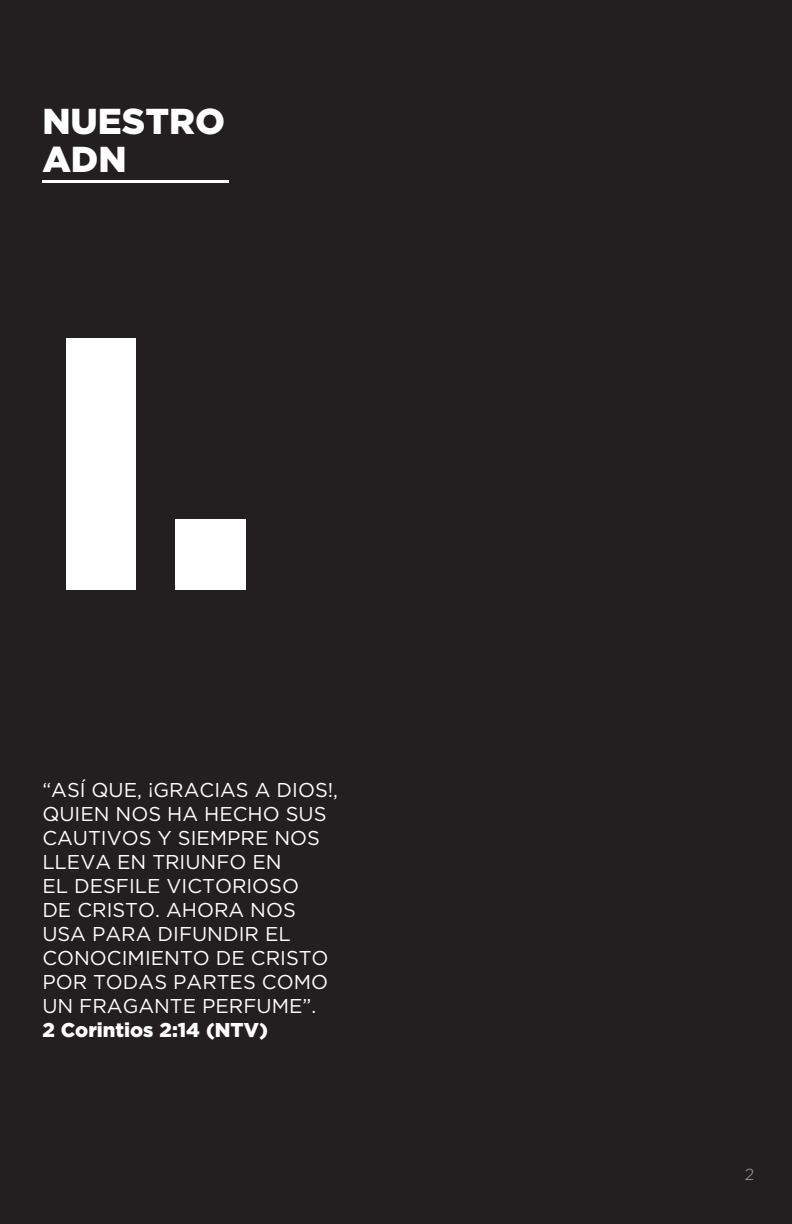
<style>
.page{position:relative;width:792px;height:1224px;background:#231f20}
.page>*{position:absolute;margin:0;border:0;box-sizing:border-box;transform-origin:0 0}
.header_Title{font:900 360px "Gotham";color:#fff}
.header_Title-2{font:900 36px "Gotham";color:#fff}
.Verses{font:20px/24px "Gotham";color:#fff}
.Verses-2{font:900 20px "Gotham";color:#fff}
.t1{font:300 16px "Gotham";color:#a7a5a6}
</style>
<div class="page">
<hr style="left:42px;top:180px;width:186px;height:3px;background:#fff">
<p class="header_Title-2" style="left:42px;top:96px;width:184px">NUESTRO</p>
<p class="header_Title-2" style="left:42px;top:134px;width:86px">ADN</p>
<p class="header_Title" style="left:42px;top:214px;width:221px">I.</p>
<p class="Verses" style="left:42px;top:778px;width:297px">“ASÍ QUE, ¡GRACIAS A DIOS!,<br>QUIEN NOS HA HECHO SUS<br>CAUTIVOS Y SIEMPRE NOS<br>LLEVA EN TRIUNFO EN<br>EL DESFILE VICTORIOSO<br>DE CRISTO. AHORA NOS<br>USA PARA DIFUNDIR EL<br>CONOCIMIENTO DE CRISTO<br>POR TODAS PARTES COMO<br>UN FRAGANTE PERFUME”.</p>
<p class="Verses-2" style="left:42px;top:1016px;width:227px">2 Corintios 2:14 (NTV)</p>
<p class="t1" style="left:745px;top:1164px;width:11px">2</p>
</div>
